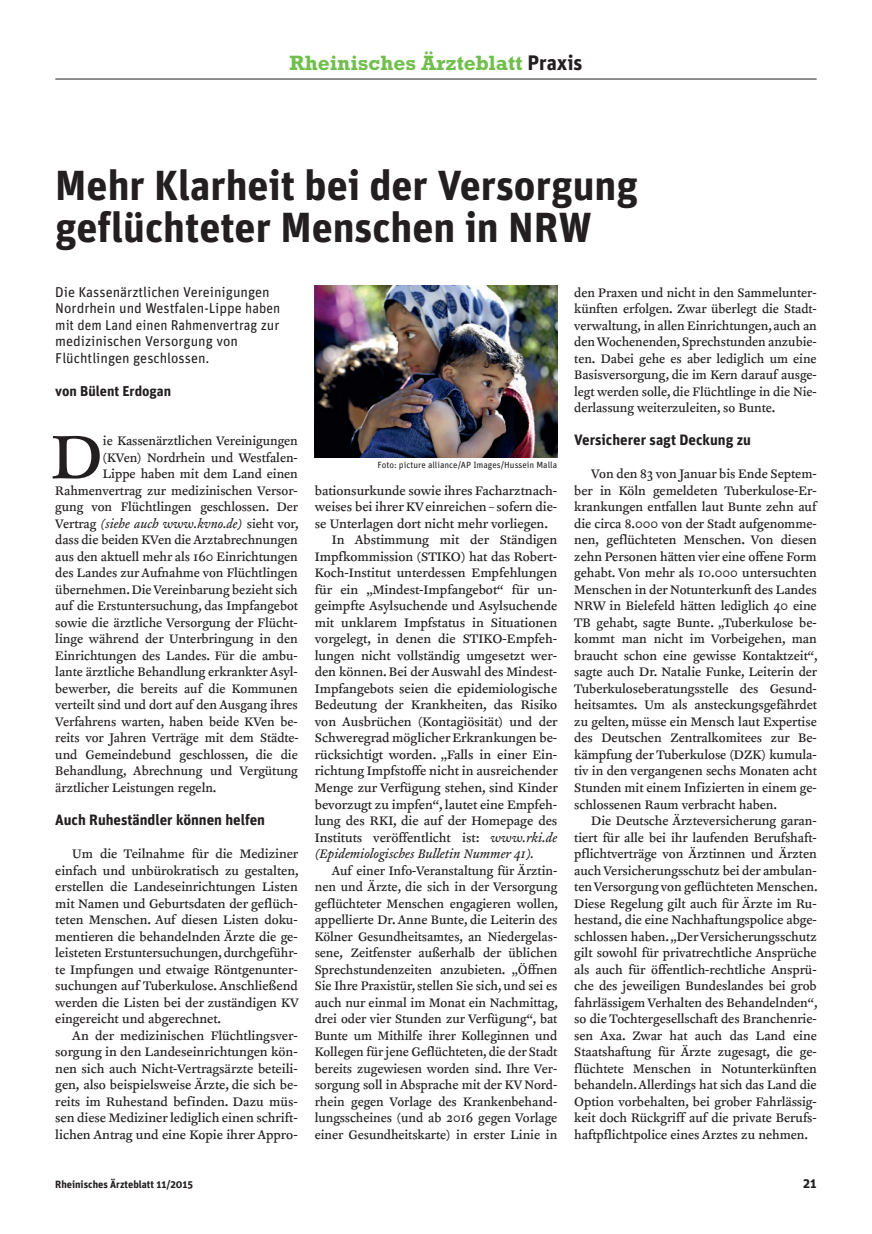
<style>
.page{position:relative;width:872px;height:1234px;background:#fff}
.page>*{position:absolute;margin:0;border:0;box-sizing:border-box;transform-origin:0 0}
.t1{font:70.65px "Clifford Nine Roman";color:#231f20}
.t2{font:700 42px/42px "Unit";color:#231f20}
.t3{font:700 21px "Rockwell";color:#70bf4c}
.t4{font:700 15px "Unit";color:#231f20}
.t5{font:14.25px/16.5px "Clifford Nine Roman";color:#231f20;text-align:justify}
.t6{font:14.25px/16.5px "Clifford Nine Roman";color:#231f20;text-align:justify;scale:.96 1}
.t7{font:14.25px/16.5px "Unit";color:#231f20}
.t8{font:italic 14.25px "Clifford Nine";color:#231f20;scale:.96 1}
.t9{font:italic 14.25px "Clifford Nine";color:#231f20}
.t10{font:700 14.25px "Unit";color:#231f20}
.t11{font:700 13.5px "Unit";color:#231f20}
.t12{font:700 10.5px "Unit";color:#231f20}
.t13{font:9px "Unit";color:#231f20}
.s1{font-family:"Unit";color:#231f20}
.s2{font-family:"Clifford Nine Roman";font-style:normal}
.s3{font-family:"Clifford Nine";font-style:italic}
</style>
<div class="page">
<hr style="left:55px;top:79px;width:761px;height:1px;background:#231f20">
<img style="left:315px;top:285px;width:242px;height:172px">
<h3 class="t3" style="left:289px;top:56px;width:294px">Rheinisches Ärzteblatt <span class="s1">Praxis</span></h3>
<h2 class="t2" style="left:55px;top:167px;width:584px">Mehr Klarheit bei der Versorgung geflüchteter Menschen in NRW</h2>
<p class="t7" style="left:55px;top:285px;width:226px">Die Kassenärztlichen Vereinigungen Nordrhein und Westfalen-Lippe haben mit dem Land einen Rahmenvertrag zur medizinischen Versorgung von Flüchtlingen geschlossen.</p>
<p class="t10" style="left:55px;top:385px;width:117px">von Bülent Erdogan</p>
<h1 class="t1" style="left:51px;top:429px;width:53px">D</h1>
<p class="t6" style="left:55px;top:433px;width:254px;text-align:right">ie Kassenärztlichen Vereinigungen<br>(KVen) Nordrhein und Westfalen-<br>Lippe haben mit dem Land einen Rahmenvertrag zur medizinischen Versor&shy;gung von Flüchtlingen geschlossen. Der</p>
<p class="t8" style="left:55px;top:517px;width:255px"><span class="s2">Vertrag</span> (siehe auch www.kvno.de) <span class="s2">sieht vor,</span></p>
<p class="t6" style="left:55px;top:532px;width:255px">dass die beiden KVen die Arztabrechnungen aus den aktuell mehr als 160 Einrichtungen des Landes zur Aufnahme von Flüchtlingen übernehmen. Die Vereinbarung bezieht sich auf die Erstuntersuchung, das Impfangebot sowie die ärztliche Versorgung der Flücht&shy;linge während der Unterbringung in den Einrichtungen des Landes. Für die ambu&shy;lante ärztliche Behandlung erkrankter Asyl&shy;bewerber, die bereits auf die Kommunen verteilt sind und dort auf den Ausgang ihres Verfahrens warten, haben beide KVen be&shy;reits vor Jahren Verträge mit dem Städte&shy;und Gemeindebund geschlossen, die die Behandlung, Abrechnung und Vergütung ärztlicher Leistungen regeln.</p>
<p class="t4" style="left:55px;top:813px;width:211px">Auch Ruheständler können helfen</p>
<p class="t5" style="left:55px;top:846px;width:245px;text-indent:17px">Um die Teilnahme für die Mediziner einfach und unbürokratisch zu gestalten, erstellen die Landeseinrichtungen Listen mit Namen und Geburtsdaten der geflüch&shy;teten Menschen. Auf diesen Listen doku&shy;mentieren die behandelnden Ärzte die ge&shy;leisteten Erstuntersuchungen, durchgeführ&shy;te Impfungen und etwaige Röntgen unter&shy;suchungen auf Tuberkulose. Anschließend werden die Listen bei der zuständigen KV eingereicht und abgerechnet.</p>
<p class="t5" style="left:55px;top:1027px;width:244px;text-indent:17px">An der medizinischen Flüchtlingsver&shy;sorgung in den Landeseinrichtungen kön&shy;nen sich auch Nicht-Vertragsärzte beteili&shy;gen, also beispielsweise Ärzte, die sich be&shy;reits im Ruhestand befinden. Dazu müs&shy;sen diese Mediziner lediglich einen schrift&shy;lichen Antrag und eine Kopie ihrer Appro-</p>
<p class="t13" style="left:377px;top:461px;width:181px">Foto: picture alliance/AP Images/Hussein Malla</p>
<p class="t5" style="left:315px;top:483px;width:244px">bationsurkunde sowie ihres Facharztnach-</p>
<p class="t5" style="left:315px;top:499px;width:244px">weises bei ihrer KV einreichen – sofern die-</p>
<p class="t5" style="left:315px;top:516px;width:235px">se Unterlagen dort nicht mehr vorliegen.</p>
<p class="t5" style="left:332px;top:532px;width:227px">In Abstimmung mit der Ständigen</p>
<p class="t5" style="left:315px;top:549px;width:244px">Impfkommission (STIKO) hat das Robert-</p>
<p class="t5" style="left:315px;top:565px;width:244px">Koch-Institut unterdessen Empfehlungen</p>
<p class="t5" style="left:315px;top:582px;width:244px">für ein „Mindest-Impfangebot“ für un-</p>
<p class="t5" style="left:315px;top:598px;width:244px">geimpfte Asylsuchende und Asylsuchende</p>
<p class="t5" style="left:315px;top:615px;width:244px">mit unklarem Impfstatus in Situationen</p>
<p class="t5" style="left:315px;top:631px;width:244px">vorgelegt, in denen die STIKO-Empfeh-</p>
<p class="t5" style="left:315px;top:648px;width:244px">lungen nicht vollständig umgesetzt wer-</p>
<p class="t5" style="left:315px;top:664px;width:244px">den können. Bei der Auswahl des Mindest-</p>
<p class="t5" style="left:315px;top:681px;width:244px">Impfangebots seien die epidemiologische</p>
<p class="t5" style="left:315px;top:697px;width:244px">Bedeutung der Krankheiten, das Risiko</p>
<p class="t5" style="left:315px;top:714px;width:244px">von Ausbrüchen (Kontagiösität) und der</p>
<p class="t5" style="left:315px;top:730px;width:244px">Schweregrad möglicher Erkrankungen be-</p>
<p class="t5" style="left:315px;top:747px;width:244px">rücksichtigt worden. „Falls in einer Ein-</p>
<p class="t5" style="left:315px;top:763px;width:244px">richtung Impfstoffe nicht in ausreichender</p>
<p class="t5" style="left:315px;top:780px;width:244px">Menge zur Verfügung stehen, sind Kinder</p>
<p class="t5" style="left:315px;top:796px;width:244px">bevorzugt zu impfen“, lautet eine Empfeh-</p>
<p class="t5" style="left:315px;top:813px;width:244px">lung des RKI, die auf der Homepage des</p>
<p class="t5" style="left:315px;top:829px;width:244px">Instituts veröffentlicht ist: <span class="s3">www.rki.de</span></p>
<p class="t9" style="left:315px;top:847px;width:221px">(Epidemiologisches Bulletin Nummer 41).</p>
<p class="t6" style="left:315px;top:862px;width:255px;text-indent:17px">Auf einer Info-Veranstaltung für Ärztin&shy;nen und Ärzte, die sich in der Versorgung geflüchteter Menschen engagieren wollen, appellierte Dr. Anne Bunte, die Leiterin des Kölner Gesundheitsamtes, an Niedergelas&shy;sene, Zeitfenster außerhalb der üblichen Sprechstundenzeiten anzubieten. „Öffnen Sie Ihre Praxistür, stellen Sie sich, und sei es auch nur einmal im Monat ein Nachmittag, drei oder vier Stunden zur Verfügung“, bat Bunte um Mithilfe ihrer Kolleginnen und Kollegen für jene Geflüchteten, die der Stadt bereits zugewiesen worden sind. Ihre Ver&shy;sorgung soll in Absprache mit der KV Nord&shy;rhein gegen Vorlage des Krankenbehand&shy;lungsscheines (und ab 2016 gegen Vorlage einer Gesundheitskarte) in erster Linie in</p>
<p class="t6" style="left:574px;top:285px;width:254px">den Praxen und nicht in den Sammelunter&shy;künften erfolgen. Zwar überlegt die Stadt&shy;verwaltung, in allen Einrichtungen, auch an den Wochenenden, Sprechstunden anzubie&shy;ten. Dabei gehe es aber lediglich um eine Basisversorgung, die im Kern darauf ausge&shy;legt werden solle, die Flüchtlinge in die Nie&shy;derlassung weiterzuleiten, so Bunte.</p>
<p class="t4" style="left:574px;top:434px;width:178px">Versicherer sagt Deckung zu</p>
<p class="t5" style="left:574px;top:466px;width:245px;text-indent:17px">Von den 83 von Januar bis Ende Septem&shy;ber in Köln gemeldeten Tuberkulose-Er&shy;krankungen entfallen laut Bunte zehn auf die circa 8.000 von der Stadt aufgenomme&shy;nen, geflüchteten Menschen. Von diesen zehn Personen hätten vier eine offene Form gehabt. Von mehr als 10.000 untersuchten Menschen in der Notunterkunft des Landes NRW in Bielefeld hätten lediglich 40 eine TB gehabt, sagte Bunte. „Tuberkulose be&shy;kommt man nicht im Vorbeigehen, man braucht schon eine gewisse Kontaktzeit“, sagte auch Dr. Natalie Funke, Leiterin der Tuberkuloseberatungsstelle des Gesund&shy;heitsamtes. Um als ansteckungsgefährdet zu gelten, müsse ein Mensch laut Expertise des Deutschen Zentralkomitees zur Be&shy;kämpfung der Tuberkulose (DZK) kumula&shy;tiv in den vergangenen sechs Monaten acht Stunden mit einem Infizierten in einem ge&shy;schlossenen Raum verbracht haben.</p>
<p class="t5" style="left:574px;top:813px;width:245px;text-indent:17px">Die Deutsche Ärzteversicherung garan&shy;tiert für alle bei ihr laufenden Berufshaft&shy;pflichtverträge von Ärztinnen und Ärzten auch Versicherungsschutz bei der ambulan&shy;ten Versorgung von geflüchteten Menschen.<br>Diese Regelung gilt auch für Ärzte im Ru&shy;hestand, die eine Nachhaftungspolice abge&shy;schlossen haben. „Der Versicherungsschutz gilt sowohl für privatrechtliche Ansprüche als auch für öffentlich-rechtliche Ansprü&shy;che des jeweiligen Bundeslandes bei grob fahrlässigem Verhalten des Behandelnden“, so die Tochtergesellschaft des Branchenrie&shy;sen Axa. Zwar hat auch das Land eine Staatshaftung für Ärzte zugesagt, die ge&shy;flüchtete Menschen in Notunterkünften behandeln. Allerdings hat sich das Land die Option vorbehalten, bei grober Fahrlässig&shy;keit doch Rückgriff auf die private Berufs&shy;haftpflichtpolice eines Arztes zu nehmen.</p>
<p class="t12" style="left:55px;top:1180px;width:139px">Rheinisches Ärzteblatt 11/2015</p>
<p class="t11" style="left:803px;top:1177px;width:15px">21</p>
</div>
